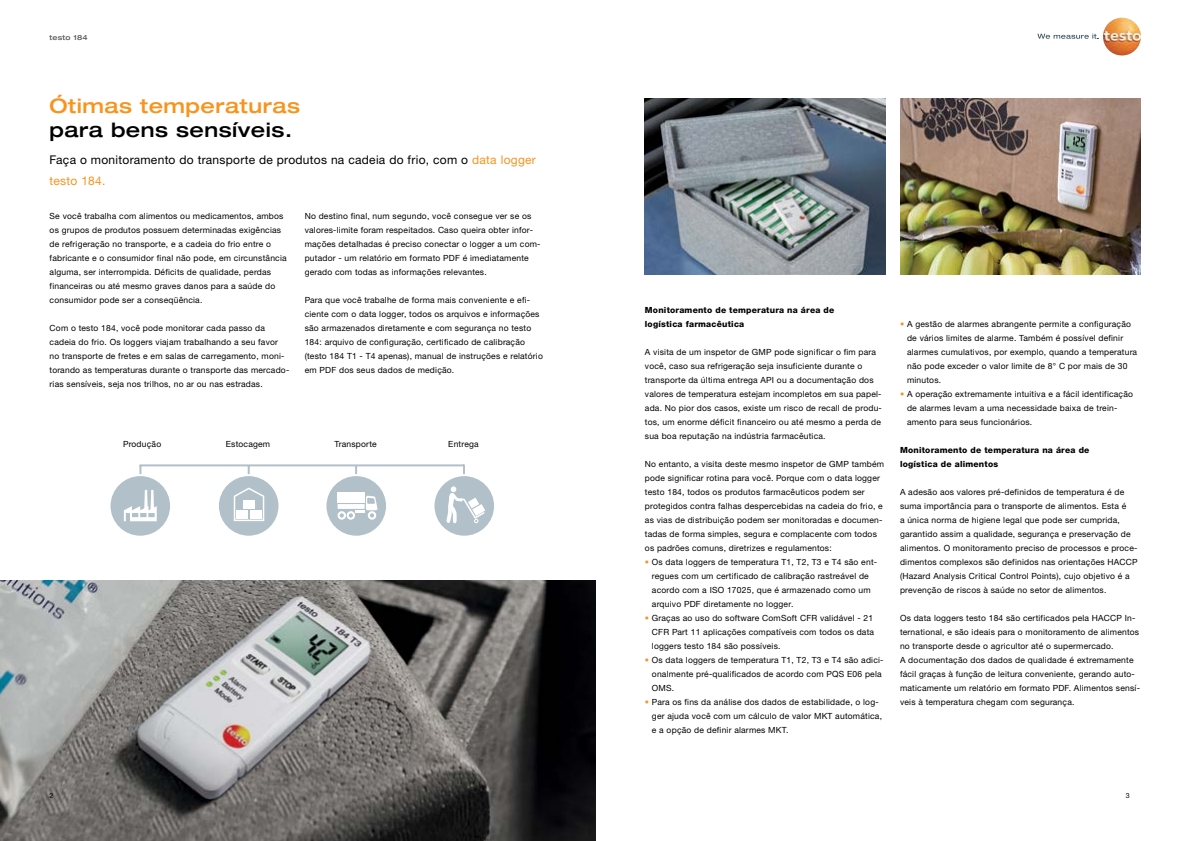
<style>
.page{position:relative;width:1190px;height:841px;background:#fff}
.page>*{position:absolute;margin:0;border:0;box-sizing:border-box;transform-origin:0 0}
.t1{font:500 expanded 20px "Helvetica Neue LT Com";letter-spacing:.025em;color:#f7941e}
.t2{font:500 expanded 20px "Helvetica Neue LT Com";letter-spacing:.025em;color:#000}
.t3{font:12px/21px "Helvetica Neue LTW1 G";letter-spacing:.025em;color:#000}
.t4{font:8.5px/14px "Helvetica Neue LTW1 G";letter-spacing:.025em;color:#000}
.t5{font:800 8.5px/14px "Helvetica Neue LTW1 G";letter-spacing:.025em;color:#000}
.t6{font:500 expanded 7px "Helvetica Neue LT Com";letter-spacing:.025em;color:#58595b}
.t7{font:7px "Helvetica Neue LTW1 G";color:#000}
.s1{color:#f7941e}
</style>
<div class="page">
<hr style="left:139px;top:464px;width:325px;height:2px;background:#b1c0c9">
<svg style="left:355px;top:466px;width:2px;height:8px"></svg>
<svg style="left:248px;top:466px;width:2px;height:8px"></svg>
<svg style="left:139px;top:466px;width:2px;height:8px"></svg>
<div style="left:110px;top:475px;width:61px;height:62px;background:#b1c0c9;border-radius:50%"></div>
<div style="left:109px;top:474px;width:63px;height:64px;border:2px solid #fff;border-radius:50%"></div>
<div style="left:433px;top:475px;width:62px;height:62px;background:#b1c0c9;border-radius:50%"></div>
<div style="left:432px;top:474px;width:64px;height:64px;border:2px solid #fff;border-radius:50%"></div>
<div style="left:218px;top:475px;width:62px;height:62px;background:#b1c0c9;border-radius:50%"></div>
<div style="left:217px;top:474px;width:64px;height:64px;border:2px solid #fff;border-radius:50%"></div>
<svg style="left:124px;top:490px;width:33px;height:31px"></svg>
<svg style="left:233px;top:487px;width:32px;height:34px"></svg>
<div style="left:236px;top:511px;width:12px;height:8px;background:#fff"></div>
<div style="left:250px;top:511px;width:12px;height:8px;background:#fff"></div>
<div style="left:243px;top:501px;width:12px;height:8px;background:#fff"></div>
<div style="left:325px;top:475px;width:62px;height:62px;background:#b1c0c9;border-radius:50%"></div>
<div style="left:324px;top:474px;width:64px;height:64px;border:2px solid #fff;border-radius:50%"></div>
<svg style="left:338px;top:511px;width:8px;height:9px"></svg>
<svg style="left:337px;top:504px;width:3px;height:5px"></svg>
<svg style="left:340px;top:496px;width:37px;height:22px"></svg>
<div style="left:337px;top:492px;width:28px;height:11px;background:#fff"></div>
<svg style="left:447px;top:465px;width:39px;height:59px"></svg>
<img style="left:0;top:581px;width:596px;height:260px">
<img style="left:645px;top:99px;width:241px;height:175px">
<img style="left:900px;top:99px;width:241px;height:175px">
<img style="left:1103px;top:18px;width:38px;height:38px;border-radius:19px">
<svg style="left:1037px;top:34px;width:62px;height:5px"></svg>
<p class="t6" style="left:50px;top:33px;width:40px">testo 184</p>
<h1 class="t1" style="left:50px;top:93px;width:252px">Ótimas temperaturas</h1>
<h1 class="t2" style="left:50px;top:117px;width:244px">para bens sensíveis.</h1>
<h2 class="t3" style="left:50px;top:149px;width:488px">Faça o monitoramento do transporte de produtos na cadeia do frio, com o <span class="s1">data logger testo 184.</span></h2>
<p class="t4" style="left:50px;top:209px;width:239px">Se você trabalha com alimentos ou medicamentos, ambos os grupos de produtos possuem determinadas exigências de refrigeração no transporte, e a cadeia do frio entre o fabricante e o consumidor final não pode, em circunstância alguma, ser interrompida. Déficits de qualidade, perdas financeiras ou até mesmo graves danos para a saúde do consumidor pode ser a conseqüência.</p>
<p class="t4" style="left:50px;top:321px;width:241px">Com o testo 184, você pode monitorar cada passo da cadeia do frio. Os loggers viajam trabalhando a seu favor no transporte de fretes e em salas de carregamento, moni&shy;torando as temperaturas durante o transporte das mercado&shy;rias sensíveis, seja nos trilhos, no ar ou nas estradas.</p>
<p class="t4" style="left:305px;top:209px;width:237px">No destino final, num segundo, você consegue ver se os valores-limite foram respeitados. Caso queira obter infor&shy;mações detalhadas é preciso conectar o logger a um com&shy;putador - um relatório em formato PDF é imediatamente gerado com todas as informações relevantes.</p>
<p class="t4" style="left:305px;top:293px;width:240px">Para que você trabalhe de forma mais conveniente e efi&shy;ciente com o data logger, todos os arquivos e informações são armazenados diretamente e com segurança no testo 184: arquivo de configuração, certificado de calibração (testo 184 T1 - T4 apenas), manual de instruções e relatório em PDF dos seus dados de medição.</p>
<p class="t4" style="left:123px;top:437px;width:40px">Produção</p>
<p class="t4" style="left:226px;top:437px;width:46px">Estocagem</p>
<p class="t4" style="left:335px;top:437px;width:44px">Transporte</p>
<p class="t4" style="left:448px;top:437px;width:32px">Entrega</p>
<p class="t7" style="left:50px;top:791px;width:5px">2</p>
<p class="t5" style="left:645px;top:303px;width:191px">Monitoramento de temperatura na área de logística farmacêutica</p>
<p class="t4" style="left:645px;top:345px;width:239px">A visita de um inspetor de GMP pode significar o fim para você, caso sua refrigeração seja insuficiente durante o transporte da última entrega API ou a documentação dos valores de temperatura estejam incompletos em sua papel&shy;ada. No pior dos casos, existe um risco de recall de produ&shy;tos, um enorme déficit financeiro ou até mesmo a perda de sua boa reputação na indústria farmacêutica.</p>
<p class="t4" style="left:645px;top:457px;width:241px">No entanto, a visita deste mesmo inspetor de GMP também pode significar rotina para você. Porque com o data logger testo 184, todos os produtos farmacêuticos podem ser protegidos contra falhas despercebidas na cadeia do frio, e as vias de distribuição podem ser monitoradas e documen&shy;tadas de forma simples, segura e complacente com todos os padrões comuns, diretrizes e regulamentos:</p>
<p class="t4" style="left:652px;top:555px;width:227px;text-indent:-7px"><span class="s1">•</span> Os data loggers de temperatura T1, T2, T3 e T4 são ent&shy;regues com um certificado de calibração rastreável de acordo com a ISO 17025, que é armazenado como um arquivo PDF diretamente no logger.</p>
<p class="t4" style="left:652px;top:611px;width:224px;text-indent:-7px"><span class="s1">•</span> Graças ao uso do software ComSoft CFR validável - 21<br>CFR Part 11 aplicações compatíveis com todos os data loggers testo 184 são possíveis.</p>
<p class="t4" style="left:652px;top:653px;width:233px;text-indent:-7px"><span class="s1">•</span> Os data loggers de temperatura T1, T2, T3 e T4 são adici&shy;onalmente pré-qualificados de acordo com PQS E06 pela<br>OMS.</p>
<p class="t4" style="left:652px;top:695px;width:232px;text-indent:-7px"><span class="s1">•</span> Para os fins da análise dos dados de estabilidade, o log&shy;ger ajuda você com um cálculo de valor MKT automática, e a opção de definir alarmes MKT.</p>
<p class="t4" style="left:907px;top:317px;width:232px;text-indent:-7px"><span class="s1">•</span> A gestão de alarmes abrangente permite a configuração de vários limites de alarme. Também é possível definir alarmes cumulativos, por exemplo, quando a temperatura não pode exceder o valor limite de 8° C por mais de 30 minutos.</p>
<p class="t4" style="left:907px;top:387px;width:228px;text-indent:-7px"><span class="s1">•</span> A operação extremamente intuitiva e a fácil identificação de alarmes levam a uma necessidade baixa de trein&shy;amento para seus funcionários.</p>
<p class="t5" style="left:900px;top:443px;width:191px">Monitoramento de temperatura na área de logística de alimentos</p>
<p class="t4" style="left:900px;top:485px;width:239px">A adesão aos valores pré-definidos de temperatura é de suma importância para o transporte de alimentos. Esta é<br>a única norma de higiene legal que pode ser cumprida, garantido assim a qualidade, segurança e preservação de alimentos. O monitoramento preciso de processos e proce&shy;dimentos complexos são definidos nas orientações HACCP (Hazard Analysis Critical Control Points), cujo objetivo é a prevenção de riscos à saúde no setor de alimentos.</p>
<p class="t4" style="left:900px;top:611px;width:241px">Os data loggers testo 184 são certificados pela HACCP In&shy;ternational, e são ideais para o monitoramento de alimentos no transporte desde o agricultor até o supermercado.<br>A documentação dos dados de qualidade é extremamente fácil graças à função de leitura conveniente, gerando auto&shy;maticamente um relatório em formato PDF. Alimentos sensí&shy;veis à temperatura chegam com segurança.</p>
<p class="t7" style="left:1126px;top:791px;width:5px">3</p>
</div>
